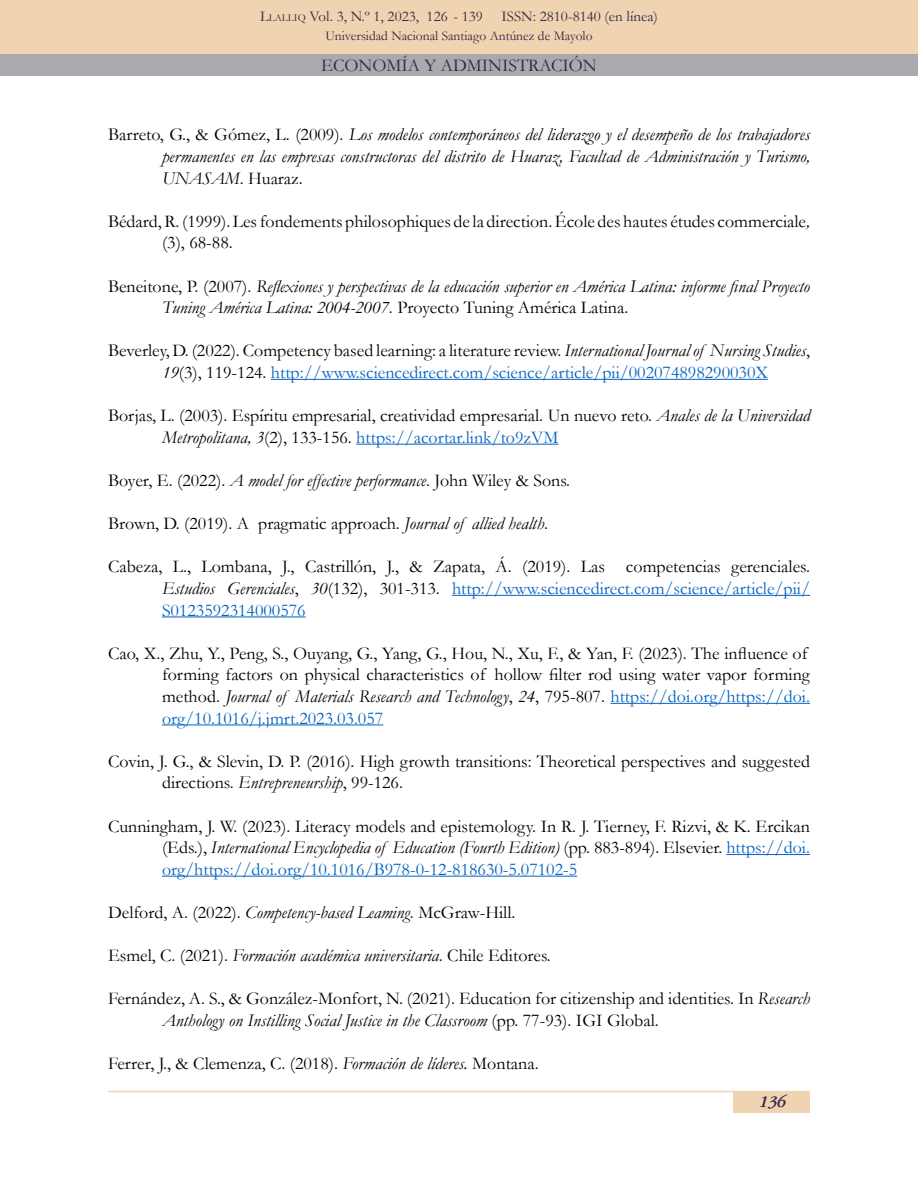
<style>
.page{position:relative;width:918px;height:1188px;background:#fff}
.page>*{position:absolute;margin:0;border:0;box-sizing:border-box;transform-origin:0 0}
.EndNote_Bibliography{font:18px/21.6px "Garamond";color:#000}
.EndNote_Bibliography-2{font:italic 18px/21.6px "Garamond";color:#000;text-align:justify}
.t1{font:18px "Garamond";color:#332545}
.t2{font:italic 700 16.5px "Garamond";color:#332545}
.t3{font:15px "Garamond";color:#332545}
.t4{font:13.5px "Garamond";color:#332545}
.s1{font-style:inherit}
.s2{font-size:10.5px}
.s3{font-style:normal}
.s4{font-style:italic}
.s5{color:#0563c1}
</style>
<div class="page">
<div style="left:0;top:54px;width:918px;height:22px;background:#a8aaad"></div>
<div style="left:0;top:0;width:918px;height:54px;background:#f0d4b1"></div>
<hr style="left:108px;top:1091px;width:702px;height:1px;background:#f0d4b1">
<div style="left:734px;top:1091px;width:76px;height:21px;background:#f0d4b1"></div>
<hr style="left:271px;top:379px;width:497px;height:1px;background:#0563c1">
<hr style="left:356px;top:444px;width:202px;height:1px;background:#0563c1">
<hr style="left:452px;top:595px;width:358px;height:1px;background:#0563c1">
<hr style="left:162px;top:617px;width:144px;height:1px;background:#0563c1">
<hr style="left:611px;top:703px;width:199px;height:1px;background:#0563c1">
<hr style="left:162px;top:725px;width:221px;height:1px;background:#0563c1">
<hr style="left:726px;top:854px;width:84px;height:1px;background:#0563c1">
<hr style="left:162px;top:876px;width:415px;height:1px;background:#0563c1">
<p class="t3" style="left:260px;top:6px;width:160px"><span class="s1">L</span><span class="s2">lalliq</span> Vol. 3, N.º 1, 2023,</p>
<p class="t3" style="left:502px;top:6px;width:158px">ISSN: 2810-8140 (en línea)</p>
<p class="t4" style="left:325px;top:27px;width:269px">Universidad Nacional Santiago Antúnez de Mayolo</p>
<p class="t3" style="left:427px;top:6px;width:58px">126 - 139</p>
<p class="t1" style="left:321px;top:53px;width:277px">E<span class="s1">CONOMÍA</span> Y ADMINISTRACIÓN</p>
<p class="EndNote_Bibliography-2" style="left:162px;top:123px;width:650px;text-indent:-54px"><span class="s3">Barreto, G., &amp; Gómez, L. (2009).</span> Los modelos contemporáneos del liderazgo y el desempeño de los trabajadores permanentes en las empresas constructoras del distrito de Huaraz, Facultad de Administración y Turismo, UNASAM<span class="s3">. Huaraz.</span></p>
<p class="EndNote_Bibliography" style="left:162px;top:210px;width:650px;text-indent:-54px">Bédard, R. (1999). Les fondements philosophiques de la direction. École des hautes études commerciale<span class="s4">, </span>(3), 68-88.</p>
<p class="EndNote_Bibliography-2" style="left:162px;top:275px;width:650px;text-indent:-54px"><span class="s3">Beneitone, P. (2007).</span> Reflexiones y perspectivas de la educación superior en América Latina: informe final Proyecto<br>Tuning América Latina: 2004-2007<span class="s3">. Proyecto Tuning América Latina.</span></p>
<p class="EndNote_Bibliography" style="left:162px;top:339px;width:650px;text-indent:-54px">Beverley, D. (2022). Competency based learning: a literature review. <span class="s4">International Journal of Nursing Studies</span>,<br><span class="s4">19</span>(3), 119-124. <span class="s5">http://www.sciencedirect.com/science/article/pii/002074898290030X</span></p>
<p class="EndNote_Bibliography" style="left:162px;top:404px;width:649px;text-indent:-54px">Borjas, L. (2003). Espíritu empresarial, creatividad empresarial. Un nuevo reto. <span class="s4">Anales de la Universidad<br>Metropolitana, 3</span>(2), 133-156. <span class="s5">https://acortar.link/to9zVM</span></p>
<p class="EndNote_Bibliography" style="left:108px;top:469px;width:464px">Boyer, E. (2022). <span class="s4">A model for effective performance</span>. John Wiley &amp; Sons.</p>
<p class="EndNote_Bibliography" style="left:108px;top:512px;width:442px">Brown, D. (2019). A pragmatic approach. <span class="s4">Journal of allied health</span>.</p>
<p class="EndNote_Bibliography" style="left:162px;top:555px;width:650px;text-align:justify;text-indent:-54px">Cabeza, L., Lombana, J., Castrillón, J., &amp; Zapata, Á. (2019). Las competencias gerenciales.<br><span class="s4">Estudios Gerenciales</span>, <span class="s4">30</span>(132), 301-313. <span class="s5">http://www.sciencedirect.com/science/article/pii/ S0123592314000576</span></p>
<p class="EndNote_Bibliography" style="left:162px;top:642px;width:650px;text-indent:-54px">Cao, X., Zhu, Y., Peng, S., Ouyang, G., Yang, G., Hou, N., Xu, F., &amp; Yan, F. (2023). The influence of forming factors on physical characteristics of hollow filter rod using water vapor forming method. <span class="s4">Journal of Materials Research and Technology</span>, <span class="s4">24</span>, 795-807. <span class="s5">https://doi.org/https://doi. org/10.1016/j.jmrt.2023.03.057</span></p>
<p class="EndNote_Bibliography" style="left:162px;top:750px;width:650px;text-indent:-54px">Covin, J. G., &amp; Slevin, D. P. (2016). High growth transitions: Theoretical perspectives and suggested directions. <span class="s4">Entrepreneurship</span>, 99-126.</p>
<p class="EndNote_Bibliography" style="left:162px;top:815px;width:650px;text-align:justify;text-indent:-54px">Cunningham, J. W. (2023). Literacy models and epistemology. In R. J. Tierney, F. Rizvi, &amp; K. Ercikan (Eds.), <span class="s4">International Encyclopedia of Education (Fourth Edition)</span> (pp. 883-894). Elsevier. <span class="s5">https://doi. org/https://doi.org/10.1016/B978-0-12-818630-5.07102-5</span></p>
<p class="EndNote_Bibliography" style="left:108px;top:901px;width:409px">Delford, A. (2022). <span class="s4">Competency-based Leaming</span>. McGraw-Hill.</p>
<p class="EndNote_Bibliography-2" style="left:108px;top:944px;width:444px"><span class="s3">Esmel, C. (2021).</span> Formación académica universitaria<span class="s3">. Chile Editores.</span></p>
<p class="EndNote_Bibliography" style="left:162px;top:987px;width:650px;text-indent:-54px">Fernández, A. S., &amp; González-Monfort, N. (2021). Education for citizenship and identities. In <span class="s4">Research<br>Anthology on Instilling Social Justice in the Classroom</span> (pp. 77-93). IGI Global.</p>
<p class="EndNote_Bibliography" style="left:108px;top:1052px;width:432px">Ferrer, J., &amp; Clemenza, C. (2018). <span class="s4">Formación de líderes.</span> Montana.</p>
<p class="t2" style="left:758px;top:1093px;width:28px">136</p>
</div>
